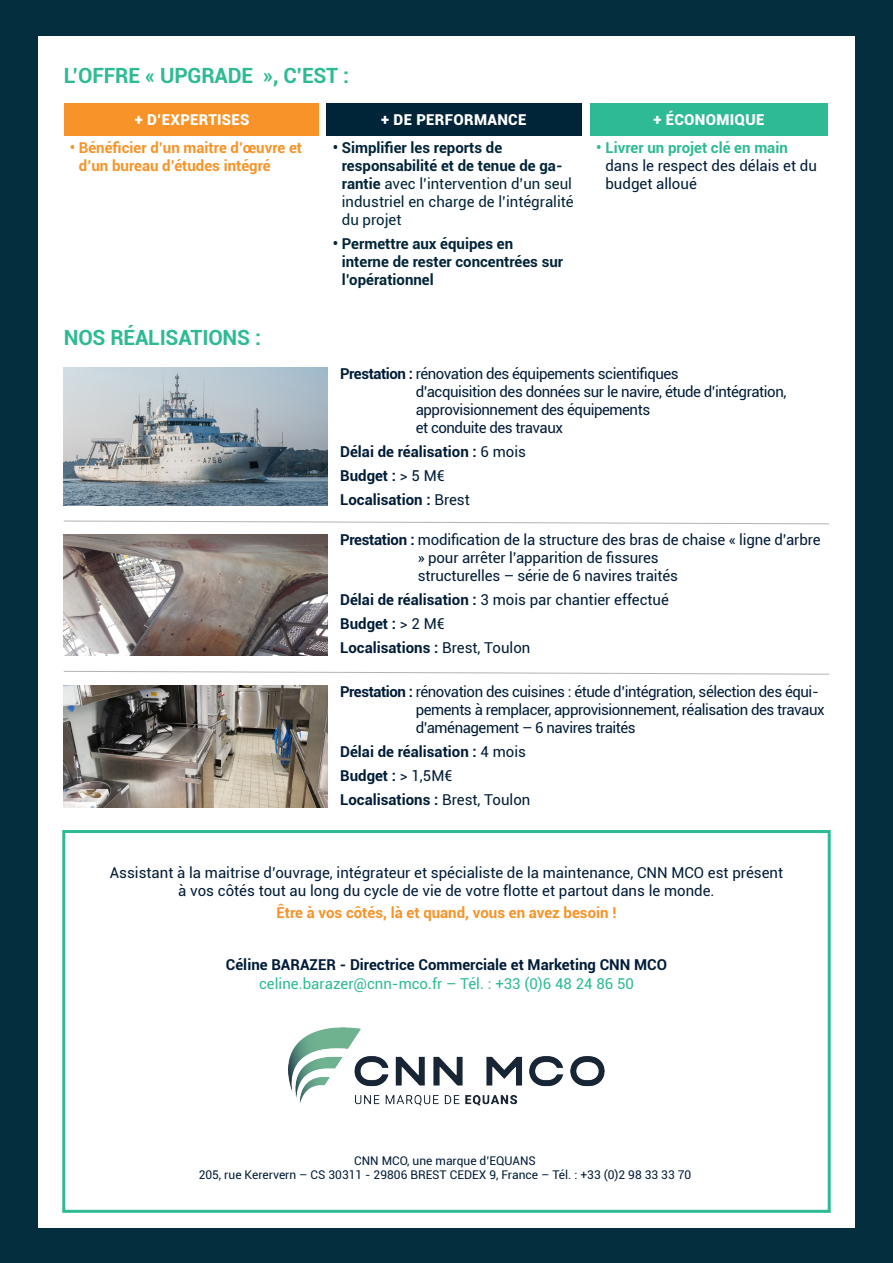
<style>
.page{position:relative;width:893px;height:1263px;background:#022e3e}
.page>*{position:absolute;margin:0;border:0;box-sizing:border-box;transform-origin:0 0}
.t1{font:700 21px "Roboto";letter-spacing:-.01em;color:#2dba95}
.t2{font:15px/18px "Roboto";letter-spacing:-.01em;color:#001c38}
.t3{font:15px/18px "Roboto";letter-spacing:-.03em;color:#001c38}
.t4{font:700 15px/18px "Roboto";color:#001c38;text-align:center}
.t5{font:15px/18px "Roboto";color:#002438}
.t6{font:700 15px/18px "Roboto";color:#f79328}
.t7{font:700 15px/18px "Roboto";color:#002438}
.t8{font:900 15px "Roboto";letter-spacing:.02em;color:#fff}
.t9{font:12px "Roboto";color:#001c38}
.s1{font-weight:700}
.s2{font-weight:700;color:#2dba95}
.s3{font-weight:400}
.s4{font-weight:400;color:#2dba95}
</style>
<div class="page">
<div style="left:38px;top:36px;width:817px;height:1191px;background:#fff"></div>
<div style="left:590px;top:103px;width:238px;height:33px;background:#2dba95"></div>
<img style="left:64px;top:368px;width:263px;height:138px">
<svg style="left:64px;top:520px;width:766px;height:5px"></svg>
<img style="left:64px;top:534px;width:263px;height:122px">
<svg style="left:63px;top:671px;width:767px;height:4px"></svg>
<img style="left:64px;top:686px;width:263px;height:121px">
<div style="left:64px;top:103px;width:254px;height:33px;background:#f79328"></div>
<div style="left:62px;top:830px;width:769px;height:383px;border:3px solid #2dba95"></div>
<img style="left:288px;top:1028px;width:316px;height:78px">
<div style="left:327px;top:103px;width:254px;height:33px;background:#002438"></div>
<p class="t1" style="left:64px;top:61px;width:287px">L’OFFRE « UPGRADE », C’EST :</p>
<p class="t8" style="left:135px;top:109px;width:116px">+ D’EXPERTISES</p>
<p class="t8" style="left:381px;top:109px;width:147px">+ DE PERFORMANCE</p>
<p class="t6" style="left:79px;top:138px;width:225px;text-indent:-9px">• Bénéficier d’un maitre d’œuvre et d’un bureau d’études intégré</p>
<p class="t5" style="left:342px;top:138px;width:233px;text-indent:-9px"><span class="s1">• Simplifier les reports de responsabilité et de tenue de ga&shy;rantie</span> avec l’intervention d’un seul industriel en charge de l’intégralité du projet</p>
<p class="t7" style="left:342px;top:234px;width:223px;text-indent:-9px">• Permettre aux équipes en interne de rester concentrées sur l’opérationnel</p>
<p class="t1" style="left:64px;top:322px;width:199px">NOS RÉALISATIONS :</p>
<p class="t8" style="left:653px;top:109px;width:113px">+ ÉCONOMIQUE</p>
<p class="t2" style="left:605px;top:138px;width:213px;text-indent:-9px"><span class="s2">• Livrer un projet clé en main </span>dans le respect des délais et du budget alloué</p>
<p class="t3" style="left:416px;top:364px;width:372px;text-indent:-76px"><span class="s1">Prestation :</span> rénovation des équipements scientifiques<br>d’acquisition des données sur le navire, étude d’intégration, approvisionnement des équipements<br>et conduite des travaux</p>
<p class="t4" style="left:340px;top:442px;width:187px">Délai de réalisation : <span class="s3">6 mois</span></p>
<p class="t4" style="left:340px;top:466px;width:106px">Budget : <span class="s3">&gt; 5 M€</span></p>
<p class="t4" style="left:340px;top:490px;width:131px">Localisation : <span class="s3">Brest</span></p>
<p class="t2" style="left:418px;top:530px;width:404px;text-indent:-78px"><span class="s1">Prestation :</span> modification de la structure des bras de chaise « ligne d’arbre » pour arrêter l’apparition de fissures<br>structurelles – série de 6 navires traités</p>
<p class="t2" style="left:340px;top:590px;width:330px"><span class="s1">Délai de réalisation :</span> 3 mois par chantier effectué</p>
<p class="t4" style="left:340px;top:614px;width:106px">Budget : <span class="s3">&gt; 2 M€</span></p>
<p class="t4" style="left:340px;top:638px;width:192px">Localisations : <span class="s3">Brest, Toulon</span></p>
<p class="t3" style="left:416px;top:682px;width:410px;text-indent:-76px"><span class="s1">Prestation :</span> rénovation des cuisines : étude d’intégration, sélection des équi&shy;pements à remplacer, approvisionnement, réalisation des travaux d’aménagement – 6 navires traités</p>
<p class="t4" style="left:340px;top:742px;width:187px">Délai de réalisation : <span class="s3">4 mois</span></p>
<p class="t4" style="left:340px;top:766px;width:114px">Budget : <span class="s3">&gt; 1,5M€</span></p>
<p class="t4" style="left:340px;top:790px;width:192px">Localisations : <span class="s3">Brest, Toulon</span></p>
<p class="t2" style="left:110px;top:863px;width:675px">Assistant à la maitrise d’ouvrage, intégrateur et spécialiste de la maintenance, CNN MCO est présent</p>
<p class="t2" style="left:178px;top:881px;width:538px">à vos côtés tout au long du cycle de vie de votre flotte et partout dans le monde.</p>
<p class="t6" style="left:277px;top:903px;width:341px">Être à vos côtés, là et quand, vous en avez besoin !</p>
<p class="t4" style="left:226px;top:955px;width:443px">Céline BARAZER - Directrice Commerciale et Marketing CNN MCO <span class="s4">celine.barazer@cnn-mco.fr – Tél. : +33 (0)6 48 24 86 50</span></p>
<p class="t9" style="left:354px;top:1152px;width:183px">CNN MCO, une marque d’EQUANS</p>
<p class="t9" style="left:199px;top:1166px;width:494px">205, rue Kerervern – CS 30311 - 29806 BREST CEDEX 9, France – Tél. : +33 (0)2 98 33 33 70</p>
</div>
